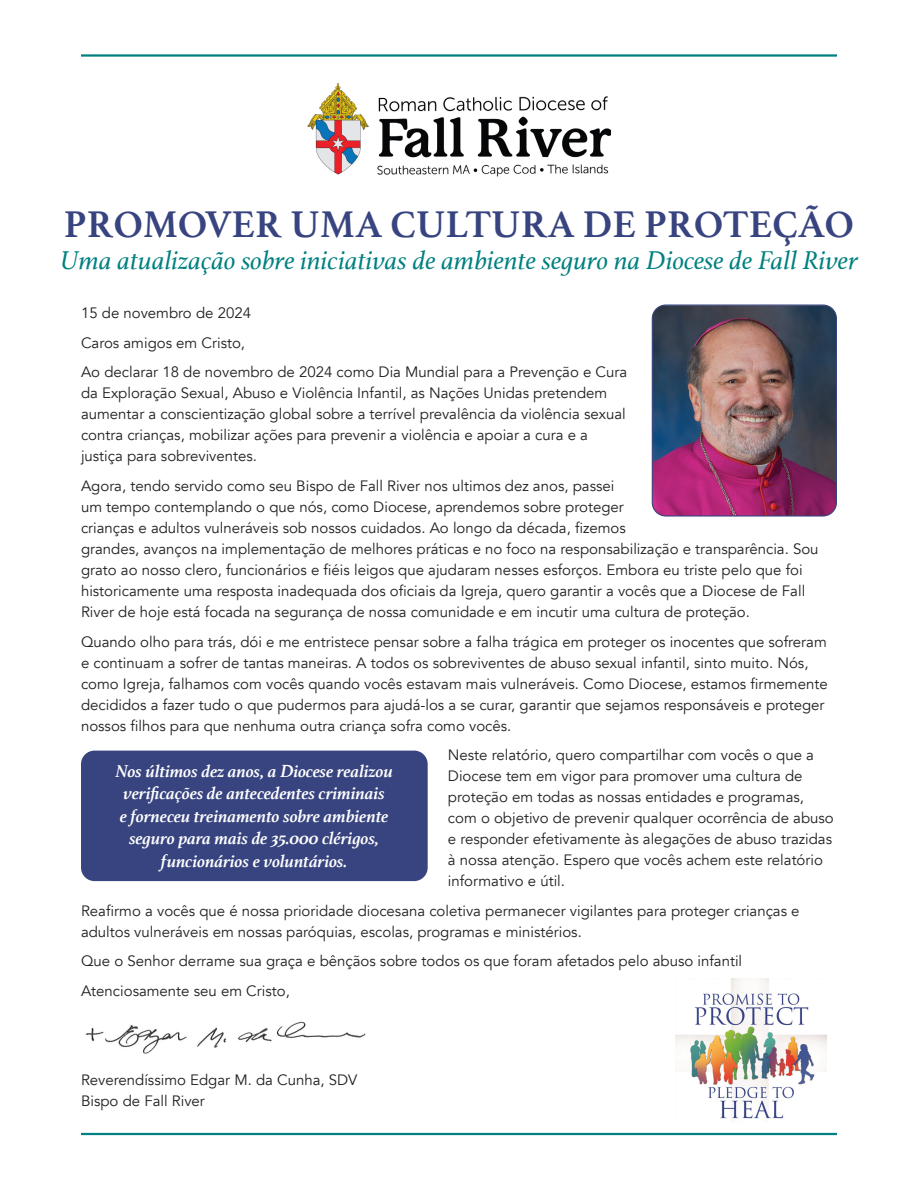
<style>
.page{position:relative;width:918px;height:1188px;background:#fff}
.page>*{position:absolute;margin:0;border:0;box-sizing:border-box;transform-origin:0 0}
.t1{font:700 39px "Athelas";color:#38447f}
.t2{font:italic 27px "Athelas";color:#008080}
.callout{font:italic 700 18px/22.5px "Athelas";color:#fff;text-align:center}
.t3{font:15px/21px "Avenir";color:#231f20}
</style>
<div class="page">
<hr style="left:81px;top:1133px;width:756px;height:2px;background:#008080">
<hr style="left:81px;top:54px;width:756px;height:3px;background:#008080">
<img style="left:676px;top:978px;width:150px;height:141px">
<img style="left:307px;top:84px;width:304px;height:93px">
<img style="left:652px;top:306px;width:183px;height:209px">
<div style="left:652px;top:304px;width:185px;height:213px;border:1px solid #38447f;border-radius:14px"></div>
<img style="left:86px;top:1021px;width:280px;height:33px">
<div style="left:81px;top:751px;width:347px;height:130px;background:#38447f;border-radius:14px"></div>
<p class="t1" style="left:64px;top:192px;width:792px">PROMOVER UMA CULTURA DE PROTEÇÃO</p>
<p class="t2" style="left:60px;top:239px;width:800px">Uma atualização sobre iniciativas de ambiente seguro na Diocese de Fall River</p>
<p class="t3" style="left:81px;top:303px;width:172px">15 de novembro de 2024</p>
<p class="t3" style="left:81px;top:332px;width:166px">Caros amigos em Cristo,</p>
<p class="t3" style="left:81px;top:362px;width:548px">Ao declarar 18 de novembro de 2024 como Dia Mundial para a Prevenção e Cura da Exploração Sexual, Abuso e Violência Infantil, as Nações Unidas pretendem aumentar a conscientização global sobre a terrível prevalência da violência sexual contra crianças, mobilizar ações para prevenir a violência e apoiar a cura e a justiça para sobreviventes.</p>
<p class="t3" style="left:81px;top:476px;width:739px">Agora, tendo servido como seu Bispo de Fall River nos ultimos dez anos, passei<br>um tempo contemplando o que nós, como Diocese, aprendemos sobre proteger<br>crianças e adultos vulneráveis sob nossos cuidados. Ao longo da década, fizemos<br>grandes, avanços na implementação de melhores práticas e no foco na responsabilização e transparência. Sou grato ao nosso clero, funcionários e fiéis leigos que ajudaram nesses esforços. Embora eu triste pelo que foi historicamente uma resposta inadequada dos oficiais da Igreja, quero garantir a vocês que a Diocese de Fall River de hoje está focada na segurança de nossa comunidade e em incutir uma cultura de proteção.</p>
<p class="t3" style="left:81px;top:631px;width:748px">Quando olho para trás, dói e me entristece pensar sobre a falha trágica em proteger os inocentes que sofreram e continuam a sofrer de tantas maneiras. A todos os sobreviventes de abuso sexual infantil, sinto muito. Nós, como Igreja, falhamos com vocês quando vocês estavam mais vulneráveis. Como Diocese, estamos firmemente decididos a fazer tudo o que pudermos para ajudá-los a se curar, garantir que sejamos responsáveis e proteger nossos filhos para que nenhuma outra criança sofra como vocês.</p>
<p class="t3" style="left:448px;top:745px;width:387px">Neste relatório, quero compartilhar com vocês o que a Diocese tem em vigor para promover uma cultura de proteção em todas as nossas entidades e programas, com o objetivo de prevenir qualquer ocorrência de abuso e responder efetivamente às alegações de abuso trazidas à nossa atenção. Espero que vocês achem este relatório informativo e útil.</p>
<p class="t3" style="left:81px;top:900px;width:720px">Reafirmo a vocês que é nossa prioridade diocesana coletiva permanecer vigilantes para proteger crianças e adultos vulneráveis em nossas paróquias, escolas, programas e ministérios.</p>
<p class="t3" style="left:81px;top:951px;width:663px">Que o Senhor derrame sua graça e bênçãos sobre todos os que foram afetados pelo abuso infantil</p>
<p class="t3" style="left:81px;top:981px;width:210px">Atenciosamente seu em Cristo,</p>
<p class="callout" style="left:116px;top:759px;width:279px">Nos últimos dez anos, a Diocese realizou verificações de antecedentes criminais</p>
<p class="callout" style="left:120px;top:804px;width:270px">e forneceu treinamento sobre ambiente seguro para mais de 35.000 clérigos, funcionários e voluntários.</p>
<p class="t3" style="left:81px;top:1070px;width:278px">Reverendíssimo Edgar M. da Cunha, SDV<br>Bispo de Fall River</p>
</div>
